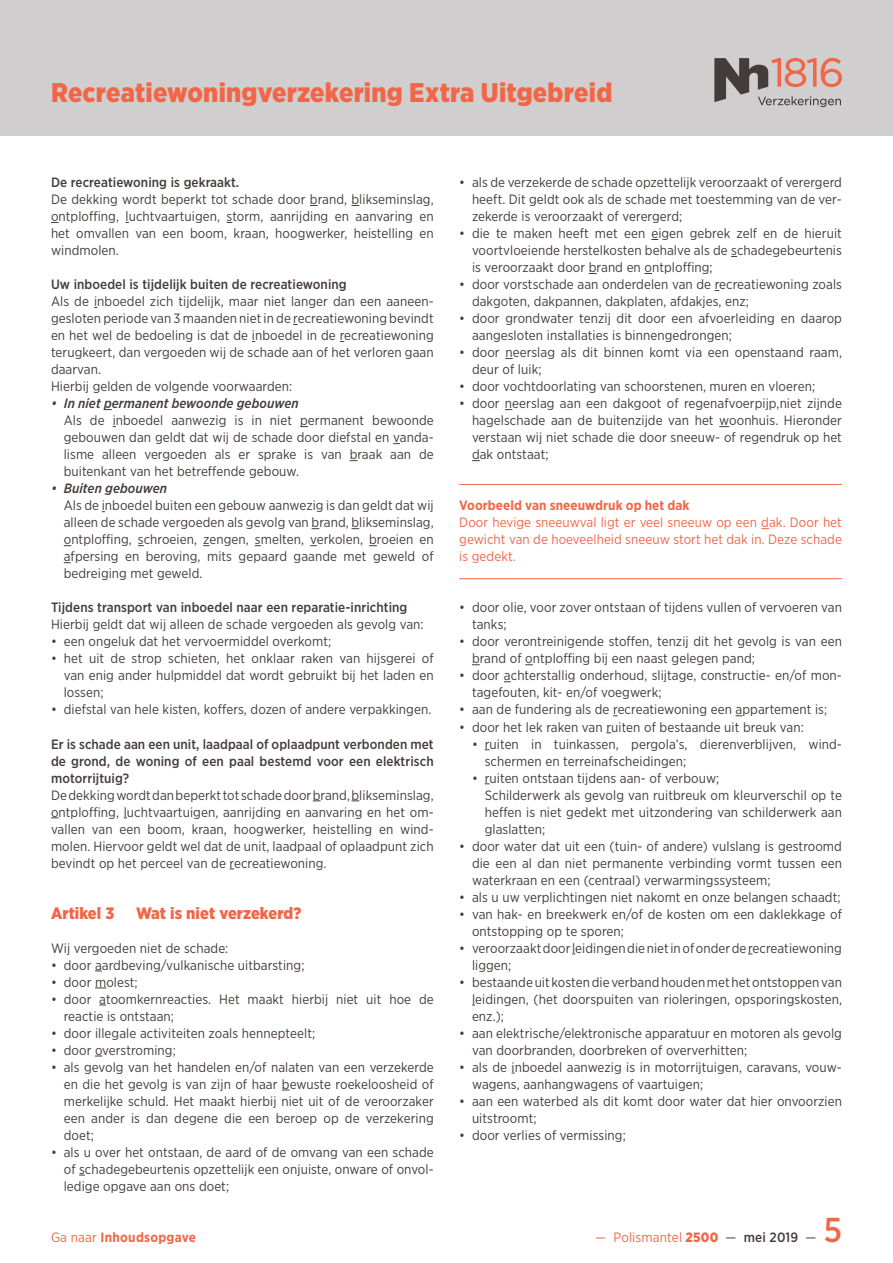
<style>
.page{position:relative;width:893px;height:1263px;background:#fff}
.page>*{position:absolute;margin:0;border:0;box-sizing:border-box;transform-origin:0 0}
.t1{font:500 34.5px "Gotham Narrow";color:#f26648}
.t2{font:900 27px "Gotham Narrow";letter-spacing:.005em;color:#f26648}
.t3{font:900 16.5px "Gotham Narrow";letter-spacing:.005em;color:#f26648}
.t4{font:13.5px/17px "Gotham Narrow";letter-spacing:.005em;color:#443c3a}
.t5{font:500 13.5px/17px "Gotham Narrow";letter-spacing:.005em;color:#443c3a;text-align:justify}
.t6{font:13.5px/17px "Gotham Narrow";letter-spacing:.005em;color:#f26648;text-align:justify}
.t7{font:700 13.5px "Gotham Narrow";letter-spacing:.005em;color:#f26648}
.t8{font:italic 500 13.5px "Gotham Narrow";letter-spacing:.005em;color:#443c3a}
.s1{font-weight:400}
.s2{font-weight:900}
.s3{color:#443c3a}
.s4{font-weight:500;color:#443c3a}
</style>
<div class="page">
<hr style="left:459px;top:484px;width:383px;height:1px;background:#f26648">
<hr style="left:459px;top:578px;width:383px;height:1px;background:#f26648">
<div style="left:0;top:0;width:893px;height:136px;background:#d0cece"></div>
<svg style="left:714px;top:58px;width:128px;height:49px"></svg>
<h2 class="t2" style="left:51px;top:74px;width:563px">Recreatiewoningverzekering Extra Uitgebreid</h2>
<p class="t5" style="left:51px;top:174px;width:190px">De recreatiewoning is gekraakt.</p>
<p class="t4" style="left:51px;top:191px;width:384px;text-align:justify">De dekking wordt beperkt tot schade door brand, blikseminslag, ontploffing, luchtvaartuigen, storm, aanrijding en aanvaring en het omvallen van een boom, kraan, hoogwerker, heistelling en windmolen.</p>
<p class="t5" style="left:51px;top:276px;width:297px">Uw inboedel is tijdelijk buiten de recreatiewoning</p>
<p class="t4" style="left:51px;top:293px;width:384px">Als de inboedel zich tijdelijk, maar niet langer dan een aaneen&shy;gesloten periode van 3 maanden niet in de recreatiewoning bevindt en het wel de bedoeling is dat de inboedel in de recreatiewoning terugkeert, dan vergoeden wij de schade aan of het verloren gaan daarvan.<br>Hierbij gelden de volgende voorwaarden:</p>
<p class="t8" style="left:51px;top:395px;width:249px">• In niet permanent bewoonde gebouwen</p>
<p class="t4" style="left:64px;top:412px;width:371px;text-align:justify">Als de inboedel aanwezig is in niet permanent bewoonde gebouwen dan geldt dat wij de schade door diefstal en vanda&shy;lisme alleen vergoeden als er sprake is van braak aan de buitenkant van het betreffende gebouw.</p>
<p class="t8" style="left:51px;top:480px;width:118px">• Buiten gebouwen</p>
<p class="t4" style="left:64px;top:497px;width:371px;text-align:justify">Als de inboedel buiten een gebouw aanwezig is dan geldt dat wij alleen de schade vergoeden als gevolg van brand, blikseminslag, ontploffing, schroeien, zengen, smelten, verkolen, broeien en afpersing en beroving, mits gepaard gaande met geweld of bedreiging met geweld.</p>
<p class="t5" style="left:51px;top:599px;width:358px">Tijdens transport van inboedel naar een reparatie-inrichting</p>
<p class="t4" style="left:51px;top:616px;width:374px">Hierbij geldt dat wij alleen de schade vergoeden als gevolg van:</p>
<p class="t4" style="left:51px;top:633px;width:282px">• een ongeluk dat het vervoermiddel overkomt;</p>
<p class="t4" style="left:64px;top:650px;width:371px;text-align:justify;text-indent:-13px">• het uit de strop schieten, het onklaar raken van hijsgerei of van enig ander hulpmiddel dat wordt gebruikt bij het laden en lossen;</p>
<p class="t4" style="left:51px;top:701px;width:382px">• diefstal van hele kisten, koffers, dozen of andere verpakkingen.</p>
<p class="t5" style="left:51px;top:735px;width:384px">Er is schade aan een unit, laadpaal of oplaadpunt verbonden met de grond, de woning of een paal bestemd voor een elektrisch motorrijtuig?</p>
<p class="t4" style="left:51px;top:786px;width:384px;text-align:justify">De dekking wordt dan beperkt tot schade door brand, blikseminslag, ontploffing, luchtvaartuigen, aanrijding en aanvaring en het om&shy;vallen van een boom, kraan, hoogwerker, heistelling en wind&shy;molen. Hiervoor geldt wel dat de unit, laadpaal of oplaadpunt zich bevindt op het perceel van de recreatiewoning.</p>
<p class="t3" style="left:51px;top:902px;width:65px">Artikel 3</p>
<p class="t3" style="left:136px;top:902px;width:167px">Wat is niet verzekerd?</p>
<p class="t4" style="left:51px;top:939px;width:179px">Wij vergoeden niet de schade:</p>
<p class="t4" style="left:51px;top:956px;width:255px">• door aardbeving/vulkanische uitbarsting;</p>
<p class="t4" style="left:51px;top:973px;width:88px">• door molest;</p>
<p class="t4" style="left:64px;top:990px;width:371px;text-indent:-13px">• door atoomkernreacties. Het maakt hierbij niet uit hoe de reactie is ontstaan;</p>
<p class="t4" style="left:51px;top:1024px;width:266px">• door illegale activiteiten zoals hennepteelt;</p>
<p class="t4" style="left:51px;top:1041px;width:126px">• door overstroming;</p>
<p class="t4" style="left:64px;top:1058px;width:371px;text-align:justify;text-indent:-13px">• als gevolg van het handelen en/of nalaten van een verzekerde en die het gevolg is van zijn of haar bewuste roekeloosheid of merkelijke schuld. Het maakt hierbij niet uit of de veroorzaker een ander is dan degene die een beroep op de verzekering doet;</p>
<p class="t4" style="left:64px;top:1143px;width:371px;text-align:justify;text-indent:-13px">• als u over het ontstaan, de aard of de omvang van een schade of schadegebeurtenis opzettelijk een onjuiste, onware of onvol&shy;ledige opgave aan ons doet;</p>
<p class="t7" style="left:51px;top:1228px;width:147px"><span class="s1">Ga naar</span> Inhoudsopgave</p>
<p class="t4" style="left:472px;top:174px;width:371px;text-align:justify;text-indent:-13px">• als de verzekerde de schade opzettelijk veroorzaakt of verergerd heeft. Dit geldt ook als de schade met toestemming van de ver&shy;zekerde is veroorzaakt of verergerd;</p>
<p class="t4" style="left:472px;top:225px;width:371px;text-align:justify;text-indent:-13px">• die te maken heeft met een eigen gebrek zelf en de hieruit voortvloeiende herstelkosten behalve als de schadegebeurtenis is veroorzaakt door brand en ontploffing;</p>
<p class="t4" style="left:472px;top:276px;width:371px;text-indent:-13px">• door vorstschade aan onderdelen van de recreatiewoning zoals dakgoten, dakpannen, dakplaten, afdakjes, enz;</p>
<p class="t4" style="left:472px;top:310px;width:371px;text-indent:-13px">• door grondwater tenzij dit door een afvoerleiding en daarop aangesloten installaties is binnengedrongen;</p>
<p class="t4" style="left:472px;top:344px;width:371px;text-indent:-13px">• door neerslag als dit binnen komt via een openstaand raam, deur of luik;</p>
<p class="t4" style="left:459px;top:378px;width:357px">• door vochtdoorlating van schoorstenen, muren en vloeren;</p>
<p class="t4" style="left:472px;top:395px;width:371px;text-align:justify;text-indent:-13px">• door neerslag aan een dakgoot of regenafvoerpijp,niet zijnde hagelschade aan de buitenzijde van het woonhuis. Hieronder verstaan wij niet schade die door sneeuw- of regendruk op het dak ontstaat;</p>
<p class="t7" style="left:459px;top:497px;width:232px">Voorbeeld van sneeuwdruk op het dak</p>
<p class="t6" style="left:459px;top:514px;width:384px">Door hevige sneeuwval ligt er veel sneeuw op een dak. Door het gewicht van de hoeveelheid sneeuw stort het dak in. Deze schade is gedekt.</p>
<p class="t4" style="left:472px;top:599px;width:371px;text-indent:-13px">• door olie, voor zover ontstaan of tijdens vullen of vervoeren van tanks;</p>
<p class="t4" style="left:472px;top:633px;width:371px;text-indent:-13px">• door verontreinigende stoffen, tenzij dit het gevolg is van een brand of ontploffing bij een naast gelegen pand;</p>
<p class="t4" style="left:472px;top:667px;width:371px;text-indent:-13px">• door achterstallig onderhoud, slijtage, constructie- en/of mon&shy;tagefouten, kit- en/of voegwerk;</p>
<p class="t4" style="left:459px;top:701px;width:369px">• aan de fundering als de recreatiewoning een appartement is;</p>
<p class="t4" style="left:459px;top:718px;width:346px">• door het lek raken van ruiten of bestaande uit breuk van:</p>
<p class="t4" style="left:485px;top:735px;width:359px;text-indent:-13px">• ruiten in tuinkassen, pergola’s, dierenverblijven, wind&shy;schermen en terreinafscheidingen;</p>
<p class="t4" style="left:485px;top:769px;width:359px;text-indent:-13px">• ruiten ontstaan tijdens aan- of verbouw;<br>Schilderwerk als gevolg van ruitbreuk om kleurverschil op te heffen is niet gedekt met uitzondering van schilderwerk aan glaslatten;</p>
<p class="t4" style="left:472px;top:837px;width:371px;text-align:justify;text-indent:-13px">• door water dat uit een (tuin- of andere) vulslang is gestroomd die een al dan niet permanente verbinding vormt tussen een waterkraan en een (centraal) verwarmingssysteem;</p>
<p class="t4" style="left:459px;top:888px;width:383px">• als u uw verplichtingen niet nakomt en onze belangen schaadt;</p>
<p class="t4" style="left:472px;top:905px;width:371px;text-indent:-13px">• van hak- en breekwerk en/of de kosten om een daklekkage of ontstopping op te sporen;</p>
<p class="t4" style="left:472px;top:939px;width:371px;text-indent:-13px">• veroorzaakt door leidingen die niet in of onder de recreatiewoning liggen;</p>
<p class="t4" style="left:472px;top:973px;width:371px;text-align:justify;text-indent:-13px">• bestaande uit kosten die verband houden met het ontstoppen van leidingen, (het doorspuiten van rioleringen, opsporingskosten, enz.);</p>
<p class="t4" style="left:472px;top:1024px;width:371px;text-indent:-13px">• aan elektrische/elektronische apparatuur en motoren als gevolg van doorbranden, doorbreken of oververhitten;</p>
<p class="t4" style="left:472px;top:1058px;width:371px;text-indent:-13px">• als de inboedel aanwezig is in motorrijtuigen, caravans, vouw&shy;wagens, aanhangwagens of vaartuigen;</p>
<p class="t4" style="left:472px;top:1092px;width:371px;text-indent:-13px">• aan een waterbed als dit komt door water dat hier onvoorzien uitstroomt;</p>
<p class="t4" style="left:459px;top:1126px;width:168px">• door verlies of vermissing;</p>
<p class="t6" style="left:595px;top:1228px;width:223px">— Polismantel <span class="s2">2500</span> <span class="s3">—</span> <span class="s4">mei 2019</span> <span class="s3">—</span></p>
<h1 class="t1" style="left:824px;top:1208px;width:20px">5</h1>
</div>
